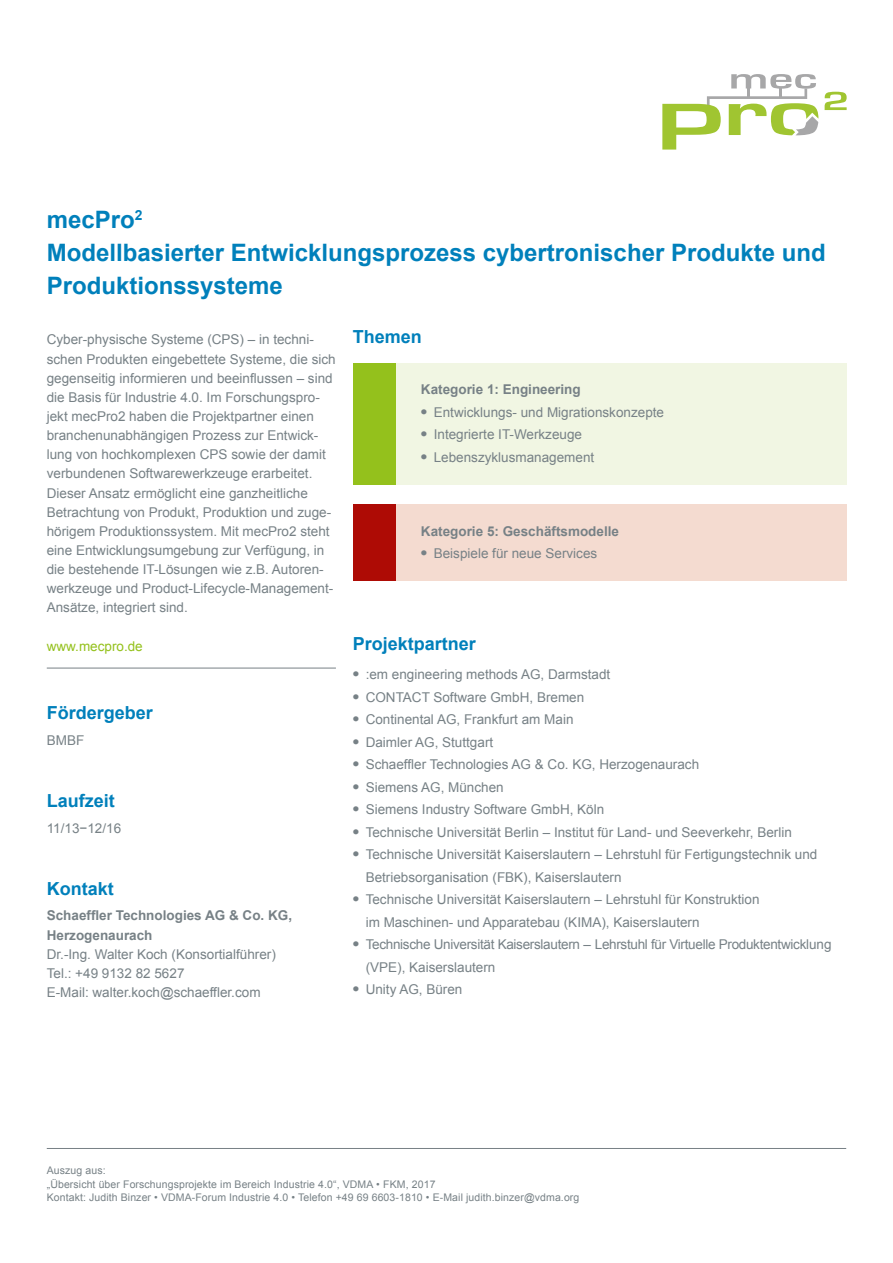
<style>
.page{position:relative;width:893px;height:1263px;background:#fff}
.page>*{position:absolute;margin:0;border:0;box-sizing:border-box;transform-origin:0 0}
.t1{font:700 24px/33px "Arial";color:#0080bb}
.t2{font:700 18px "Arial";color:#0080bb}
.t3{font:13.5px/19.2px "Arial";color:#778186}
.t4{font:13.5px/22.5px "Arial";letter-spacing:-.02em;color:#778186}
.t5{font:700 13.5px/19.2px "Arial";color:#778186}
.t6{font:13.5px "Arial";color:#94c11c}
.t7{font:10.5px/13.5px "Arial";letter-spacing:.01em;color:#778186}
.s1{font-weight:700;font-size:18px}
</style>
<div class="page">
<hr style="left:47px;top:1148px;width:799px;height:1px;background:#778186">
<div style="left:353px;top:504px;width:493px;height:76px;background:#f4dbd0"></div>
<div style="left:353px;top:504px;width:42px;height:76px;background:#ae0b05"></div>
<hr style="left:47px;top:668px;width:289px;height:1px;background:#778186">
<svg style="left:825px;top:92px;width:22px;height:18px"></svg>
<svg style="left:662px;top:74px;width:156px;height:76px"></svg>
<div style="left:353px;top:364px;width:493px;height:121px;background:#f1f6e3"></div>
<div style="left:353px;top:364px;width:42px;height:121px;background:#94c11c"></div>
<h1 class="t1" style="left:47px;top:204px;width:780px">mecPro<sup>2<br></sup>Modellbasierter Entwicklungsprozess cybertronischer Produkte und<br>Produktionssysteme</h1>
<p class="t3" style="left:47px;top:330px;width:290px">Cyber-physische Systeme (CPS) – in techni&shy;schen Produkten eingebettete Systeme, die sich gegenseitig informieren und beeinflussen – sind die Basis für Industrie 4.0. Im Forschungspro&shy;jekt mecPro2 haben die Projektpartner einen branchenunabhängigen Prozess zur Entwick&shy;lung von hochkomplexen CPS sowie der damit verbundenen Softwarewerkzeuge erarbeitet.<br>Dieser Ansatz ermöglicht eine ganzheitliche Betrachtung von Produkt, Produktion und zuge&shy;hörigem Produktionssystem. Mit mecPro2 steht eine Entwicklungsumgebung zur Verfügung, in die bestehende IT-Lösungen wie z.B. Autoren&shy;werkzeuge und Product-Lifecycle-Management-Ansätze, integriert sind.</p>
<p class="t6" style="left:47px;top:637px;width:98px">www.mecpro.de</p>
<h2 class="t2" style="left:47px;top:701px;width:108px">Fördergeber</h2>
<p class="t3" style="left:47px;top:731px;width:39px">BMBF</p>
<h2 class="t2" style="left:47px;top:789px;width:70px">Laufzeit</h2>
<p class="t3" style="left:47px;top:818px;width:76px">11/13−12/16</p>
<h2 class="t2" style="left:47px;top:877px;width:68px">Kontakt</h2>
<p class="t5" style="left:47px;top:906px;width:247px">Schaeffler Technologies AG &amp; Co. KG,<br>Herzogenaurach</p>
<p class="t3" style="left:47px;top:944px;width:231px">Dr.-Ing. Walter Koch (Konsortialführer)<br>Tel.: +49 9132 82 5627<br>E-Mail: walter.koch@schaeffler.com</p>
<h2 class="t2" style="left:353px;top:325px;width:71px">Themen</h2>
<p class="t5" style="left:421px;top:380px;width:161px">Kategorie 1: Engineering</p>
<p class="t3" style="left:421px;top:403px;width:245px"><span class="s1">•</span> Entwicklungs- und Migrationskonzepte</p>
<p class="t3" style="left:421px;top:425px;width:163px"><span class="s1">•</span> Integrierte IT-Werkzeuge</p>
<p class="t3" style="left:421px;top:448px;width:175px"><span class="s1">•</span> Lebenszyklusmanagement</p>
<p class="t5" style="left:421px;top:522px;width:200px">Kategorie 5: Geschäftsmodelle</p>
<p class="t3" style="left:421px;top:544px;width:178px"><span class="s1">•</span> Beispiele für neue Services</p>
<h2 class="t2" style="left:353px;top:632px;width:125px">Projektpartner</h2>
<p class="t3" style="left:353px;top:665px;width:259px"><span class="s1">•</span> :em engineering methods AG, Darmstadt</p>
<p class="t3" style="left:353px;top:687px;width:233px"><span class="s1">•</span> CONTACT Software GmbH, Bremen</p>
<p class="t3" style="left:353px;top:710px;width:222px"><span class="s1">•</span> Continental AG, Frankfurt am Main</p>
<p class="t3" style="left:353px;top:732px;width:142px"><span class="s1">•</span> Daimler AG, Stuttgart</p>
<p class="t3" style="left:353px;top:755px;width:348px"><span class="s1">•</span> Schaeffler Technologies AG &amp; Co. KG, Herzogenaurach</p>
<p class="t3" style="left:353px;top:777px;width:152px"><span class="s1">•</span> Siemens AG, München</p>
<p class="t3" style="left:353px;top:800px;width:253px"><span class="s1">•</span> Siemens Industry Software GmbH, Köln</p>
<p class="t3" style="left:353px;top:822px;width:440px"><span class="s1">•</span> Technische Universität Berlin – Institut für Land- und Seeverkehr, Berlin</p>
<p class="t3" style="left:366px;top:843px;width:453px;line-height:22.5px;text-indent:-13px"><span class="s1">•</span> Technische Universität Kaiserslautern – Lehrstuhl für Fertigungstechnik und<br>Betriebsorganisation (FBK), Kaiserslautern</p>
<p class="t3" style="left:366px;top:888px;width:395px;line-height:22.5px;text-indent:-13px"><span class="s1">•</span> Technische Universität Kaiserslautern – Lehrstuhl für Konstruktion im Maschinen- und Apparatebau (KIMA), Kaiserslautern</p>
<p class="t4" style="left:366px;top:933px;width:467px;text-indent:-13px"><span class="s1">•</span> Technische Universität Kaiserslautern – Lehrstuhl für Virtuelle Produktentwicklung (VPE), Kaiserslautern</p>
<p class="t3" style="left:353px;top:980px;width:111px"><span class="s1">•</span> Unity AG, Büren</p>
<p class="t7" style="left:47px;top:1164px;width:534px">Auszug aus:<br>„Übersicht über Forschungsprojekte im Bereich Industrie 4.0“, VDMA • FKM, 2017<br>Kontakt: Judith Binzer • VDMA-Forum Industrie 4.0 • Telefon +49 69 6603-1810 • E-Mail judith.binzer@vdma.org</p>
</div>
